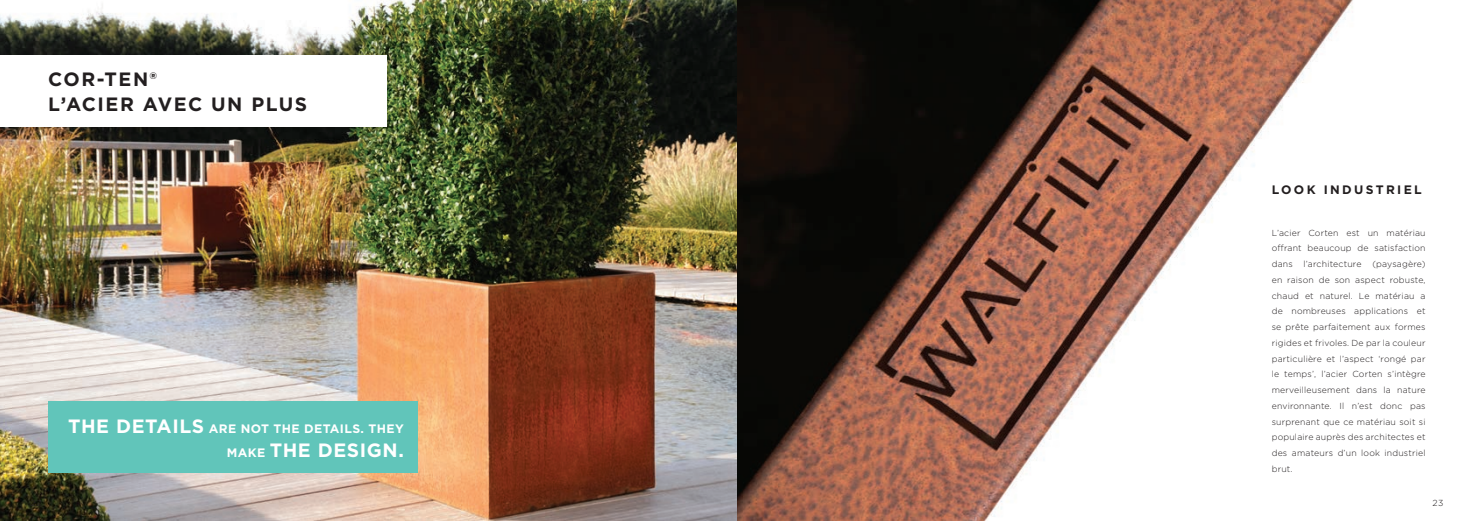
<style>
.page{position:relative;width:1474px;height:521px;background:#fff}
.page>*{position:absolute;margin:0;border:0;box-sizing:border-box;transform-origin:0 0}
.t1{font:700 19.25px/24.5px "Gotham";letter-spacing:.08em;color:#231f20}
.t2{font:700 19.25px "Gotham";letter-spacing:.03em;color:#fff}
.t3{font:700 12.25px "Gotham";letter-spacing:.03em;color:#fff}
.t4{font:700 12.25px "Gotham";letter-spacing:.19em;color:#231f20}
.t5{font:300 8.75px/15.8px "Gotham";letter-spacing:.02em;color:#231f20;text-align:justify}
.s1{font-size:19.25px}
.s2{font-size:12.25px}
</style>
<div class="page">
<img style="left:0;top:0;width:1353px;height:521px">
<div style="left:0;top:56px;width:386px;height:71px;background:#fff"></div>
<div style="left:48px;top:401px;width:369px;height:71px;background:#61c5ba"></div>
<h1 class="t1" style="left:48px;top:67px;width:260px">COR-TEN®<br>L’ACIER AVEC UN PLUS</h1>
<h2 class="t3" style="left:68px;top:420px;width:337px"><span class="s1">THE DETAILS</span> ARE NOT THE DETAILS. THEY</h2>
<h1 class="t2" style="left:227px;top:437px;width:179px"><span class="s2">MAKE</span> THE DESIGN.</h1>
<h2 class="t4" style="left:1271px;top:181px;width:151px">LOOK INDUSTRIEL</h2>
<p class="t5" style="left:1271px;top:224px;width:155px">L’acier Corten est un matériau offrant beaucoup de satisfaction dans l’architecture (paysagère) en raison de son aspect robuste, chaud et naturel. Le matériau a de nombreuses applications et se prête parfaitement aux formes rigides et frivoles. De par la couleur particulière et l’aspect ‘rongé par le temps’, l’acier Corten s’intègre merveilleusement dans la nature environnante. Il n’est donc pas surprenant que ce matériau soit si populaire auprès des architectes et des amateurs d’un look industriel brut.</p>
<p class="t5" style="left:1432px;top:495px;width:13px">23</p>
</div>
